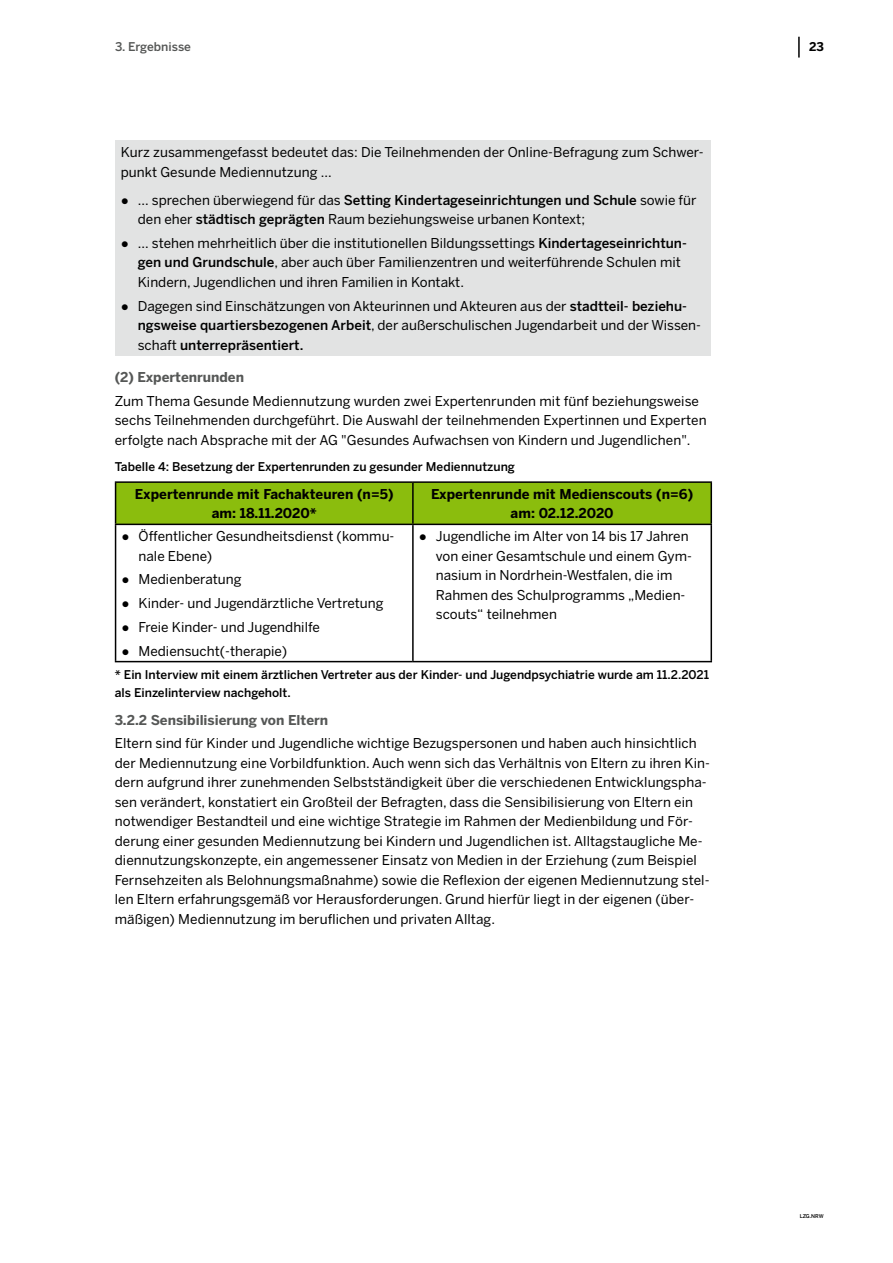
<style>
.page{position:relative;width:893px;height:1263px;background:#fff}
.page>*{position:absolute;margin:0;border:0;box-sizing:border-box;transform-origin:0 0}
.P-Fließtext_9_13_2{font:13.5px/19.5px "Benton Sans";letter-spacing:.005em;color:#000}
.Standardschrift_Deut{font:13.5px/19.5px "Benton Sans";color:#000}
.P-Fließtext_9_13_2-2{font:700 13.5px/19.5px "Benton Sans";letter-spacing:.005em;color:#000;text-align:center}
.H3_9_13_bold_Kopie{font:700 13.5px "Benton Sans";color:#555756}
.Standardschrift_Deut-2{font:500 12px/18px "Benton Sans";color:#000}
.t1{font:500 12px "Benton Sans";letter-spacing:-.005em;color:#555756}
.t2{font:700 12px "Benton Sans";color:#000}
.t3{font:500 5.25px "Benton Sans";letter-spacing:-.01em;color:#000}
.s1{font-family:"Arial"}
.s2{font-weight:500}
</style>
<div class="page">
<hr style="left:798px;top:37px;width:2px;height:21px;background:#000">
<div style="left:115px;top:140px;width:596px;height:216px;background:#e2e3e3"></div>
<div style="left:116px;top:483px;width:594px;height:41px;background:#8bbd0d"></div>
<hr style="left:115px;top:481px;width:298px;height:2px;background:#000">
<hr style="left:115px;top:483px;width:1px;height:41px;background:#000">
<hr style="left:413px;top:481px;width:299px;height:2px;background:#000">
<hr style="left:412px;top:483px;width:2px;height:41px;background:#000">
<hr style="left:710px;top:483px;width:2px;height:41px;background:#000">
<hr style="left:115px;top:524px;width:298px;height:1px;background:#000">
<hr style="left:115px;top:525px;width:1px;height:136px;background:#000">
<hr style="left:413px;top:524px;width:299px;height:1px;background:#000">
<hr style="left:412px;top:525px;width:2px;height:136px;background:#000">
<hr style="left:710px;top:525px;width:2px;height:136px;background:#000">
<hr style="left:115px;top:661px;width:298px;height:1px;background:#000">
<hr style="left:413px;top:661px;width:299px;height:1px;background:#000">
<p class="t1" style="left:115px;top:40px;width:77px">3. Ergebnisse</p>
<p class="P-Fließtext_9_13_2" style="left:121px;top:142px;width:584px">Kurz zusammengefasst bedeutet das: Die Teilnehmenden der Online-Befragung zum Schwer&shy;punkt Gesunde Mediennutzung …</p>
<p class="Standardschrift_Deut" style="left:138px;top:190px;width:560px;text-indent:-17px"><span class="s1">●</span> … sprechen überwiegend für das <span class="s2">Setting Kindertageseinrichtungen und Schule</span> sowie für den eher <span class="s2">städtisch geprägten</span> Raum beziehungsweise urbanen Kontext;</p>
<p class="Standardschrift_Deut" style="left:138px;top:233px;width:551px;text-indent:-17px"><span class="s1">●</span> … stehen mehrheitlich über die institutionellen Bildungssettings <span class="s2">Kindertageseinrichtun&shy;gen und Grundschule</span>, aber auch über Familienzentren und weiterführende Schulen mit<br>Kindern, Jugendlichen und ihren Familien in Kontakt.</p>
<p class="Standardschrift_Deut" style="left:138px;top:296px;width:565px;text-indent:-17px"><span class="s1">●</span> Dagegen sind Einschätzungen von Akteurinnen und Akteuren aus der <span class="s2">stadtteil- beziehu&shy;ngsweise quartiersbezogenen Arbeit</span>, der außerschulischen Jugendarbeit und der Wissen&shy;schaft <span class="s2">unterrepräsentiert.</span></p>
<p class="H3_9_13_bold_Kopie" style="left:115px;top:369px;width:131px">(2) Expertenrunden</p>
<p class="P-Fließtext_9_13_2" style="left:115px;top:391px;width:593px">Zum Thema Gesunde Mediennutzung wurden zwei Expertenrunden mit fünf beziehungsweise sechs Teilnehmenden durchgeführt. Die Auswahl der teilnehmenden Expertinnen und Experten erfolgte nach Absprache mit der AG "Gesundes Aufwachsen von Kindern und Jugendlichen".</p>
<p class="Standardschrift_Deut-2" style="left:115px;top:458px;width:402px">Tabelle 4: Besetzung der Expertenrunden zu gesunder Mediennutzung</p>
<p class="P-Fließtext_9_13_2-2" style="left:135px;top:484px;width:260px">Expertenrunde mit Fachakteuren (n=5) am: 18.11.2020*</p>
<p class="P-Fließtext_9_13_2-2" style="left:431px;top:484px;width:264px">Expertenrunde mit Medienscouts (n=6) am: 02.12.2020</p>
<p class="Standardschrift_Deut" style="left:139px;top:526px;width:257px;text-indent:-17px"><span class="s1">●</span> Öffentlicher Gesundheitsdienst (kommu&shy;nale Ebene)</p>
<p class="Standardschrift_Deut" style="left:122px;top:569px;width:122px"><span class="s1">●</span> Medienberatung</p>
<p class="Standardschrift_Deut" style="left:122px;top:593px;width:263px"><span class="s1">●</span> Kinder- und Jugendärztliche Vertretung</p>
<p class="Standardschrift_Deut" style="left:122px;top:617px;width:200px"><span class="s1">●</span> Freie Kinder- und Jugendhilfe</p>
<p class="Standardschrift_Deut" style="left:122px;top:641px;width:167px"><span class="s1">●</span> Mediensucht(-therapie)</p>
<p class="Standardschrift_Deut" style="left:436px;top:526px;width:258px;text-indent:-17px"><span class="s1">●</span> Jugendliche im Alter von 14 bis 17 Jahren von einer Gesamtschule und einem Gym&shy;nasium in Nordrhein-Westfalen, die im Rahmen des Schulprogramms „Medien&shy;scouts“ teilnehmen</p>
<p class="Standardschrift_Deut-2" style="left:115px;top:665px;width:596px">* Ein Interview mit einem ärztlichen Vertreter aus der Kinder- und Jugendpsychiatrie wurde am 11.2.2021 als Einzelinterview nachgeholt.</p>
<p class="H3_9_13_bold_Kopie" style="left:115px;top:712px;width:215px">3.2.2 Sensibilisierung von Eltern</p>
<p class="P-Fließtext_9_13_2" style="left:115px;top:733px;width:597px">Eltern sind für Kinder und Jugendliche wichtige Bezugspersonen und haben auch hinsichtlich der Mediennutzung eine Vorbildfunktion. Auch wenn sich das Verhältnis von Eltern zu ihren Kin&shy;dern aufgrund ihrer zunehmenden Selbstständigkeit über die verschiedenen Entwicklungspha&shy;sen verändert, konstatiert ein Großteil der Befragten, dass die Sensibilisierung von Eltern ein notwendiger Bestandteil und eine wichtige Strategie im Rahmen der Medienbildung und För&shy;derung einer gesunden Mediennutzung bei Kindern und Jugendlichen ist. Alltagstaugliche Me&shy;diennutzungskonzepte, ein angemessener Einsatz von Medien in der Erziehung (zum Beispiel Fernsehzeiten als Belohnungsmaßnahme) sowie die Reflexion der eigenen Mediennutzung stel&shy;len Eltern erfahrungsgemäß vor Herausforderungen. Grund hierfür liegt in der eigenen (über&shy;mäßigen) Mediennutzung im beruflichen und privaten Alltag.</p>
<p class="t2" style="left:809px;top:40px;width:16px">23</p>
<p class="t3" style="left:800px;top:1213px;width:25px">LZG.NRW</p>
</div>
